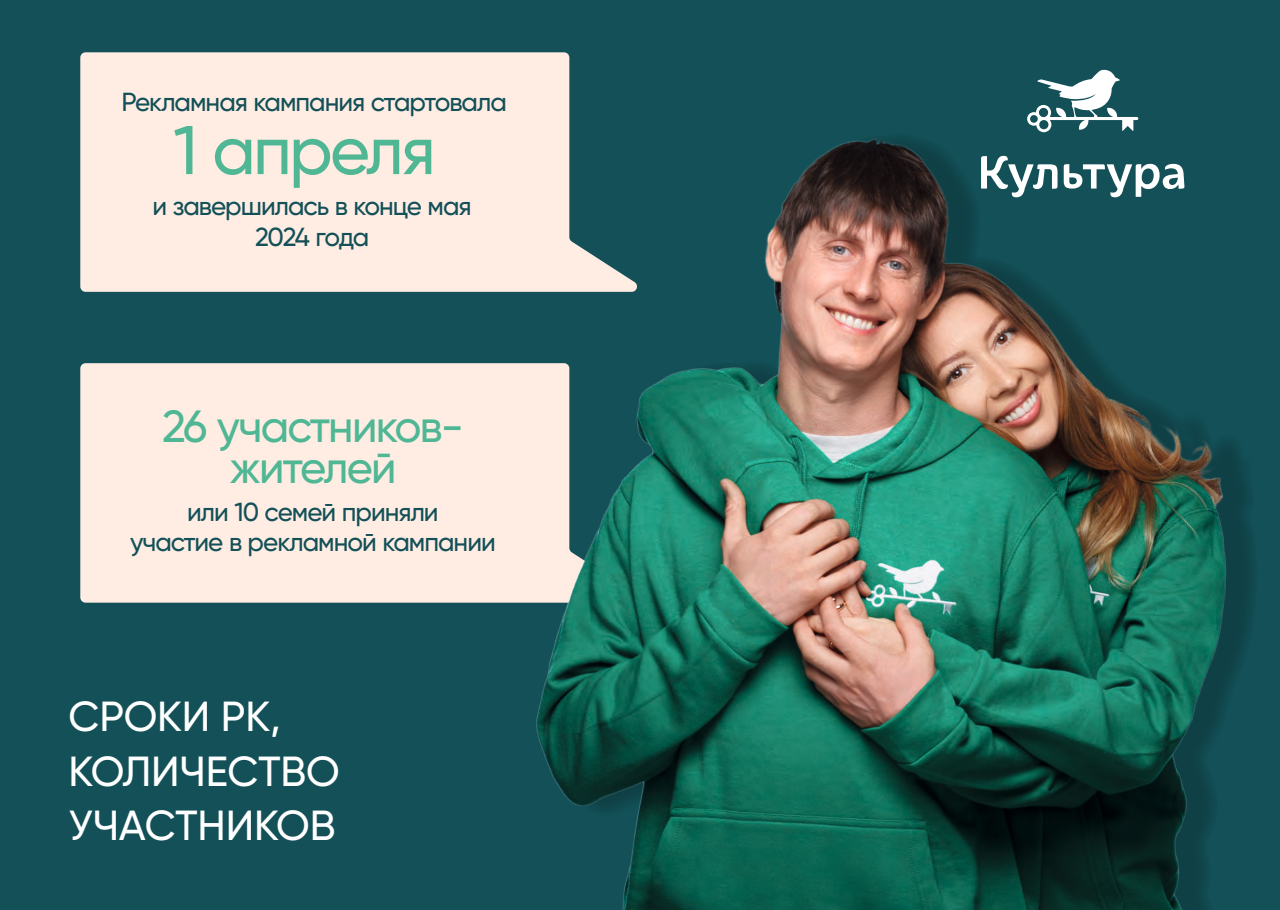
<style>
.page{position:relative;width:1280px;height:910px;background:#135057}
.page>*{position:absolute;margin:0;border:0;box-sizing:border-box;transform-origin:0 0}
.t1{font:500 68.7px "Gilroy";letter-spacing:-.04em;color:#4fb794}
.t2{font:500 45px/41.1px "Gilroy";letter-spacing:-.04em;color:#4fb794;text-align:center}
.t3{font:500 42px/54.4px "Gilroy";letter-spacing:-.005em;color:#fff}
.t4{font:500 26.1px/30.8px "Gilroy";letter-spacing:-.04em;color:#135057;text-align:center}
</style>
<div class="page">
<div style="left:80px;top:52px;width:490px;height:240px;background:#ffede4"></div>
<div style="left:80px;top:363px;width:415px;height:240px;background:#ffede4"></div>
<svg style="left:1037px;top:69px;width:83px;height:34px"></svg>
<div style="left:511px;top:103px;width:769px;height:807px;background:#135057"></div>
<img style="left:495px;top:109px;width:756px;height:801px">
<p class="t4" style="left:122px;top:89px;width:387px">Рекламная кампания стартовала</p>
<h1 class="t1" style="left:173px;top:121px;width:264px">1 апреля</h1>
<p class="t4" style="left:153px;top:193px;width:321px">и завершилась в конце мая<br>2024 года</p>
<h2 class="t2" style="left:162px;top:409px;width:303px">26 участников&shy;жителей</h2>
<p class="t4" style="left:130px;top:498px;width:367px">или 10 семей приняли<br>участие в рекламной кампании</p>
<h3 class="t3" style="left:69px;top:692px;width:273px">СРОКИ РК,<br>КОЛИЧЕСТВО<br>УЧАСТНИКОВ</h3>
</div>
